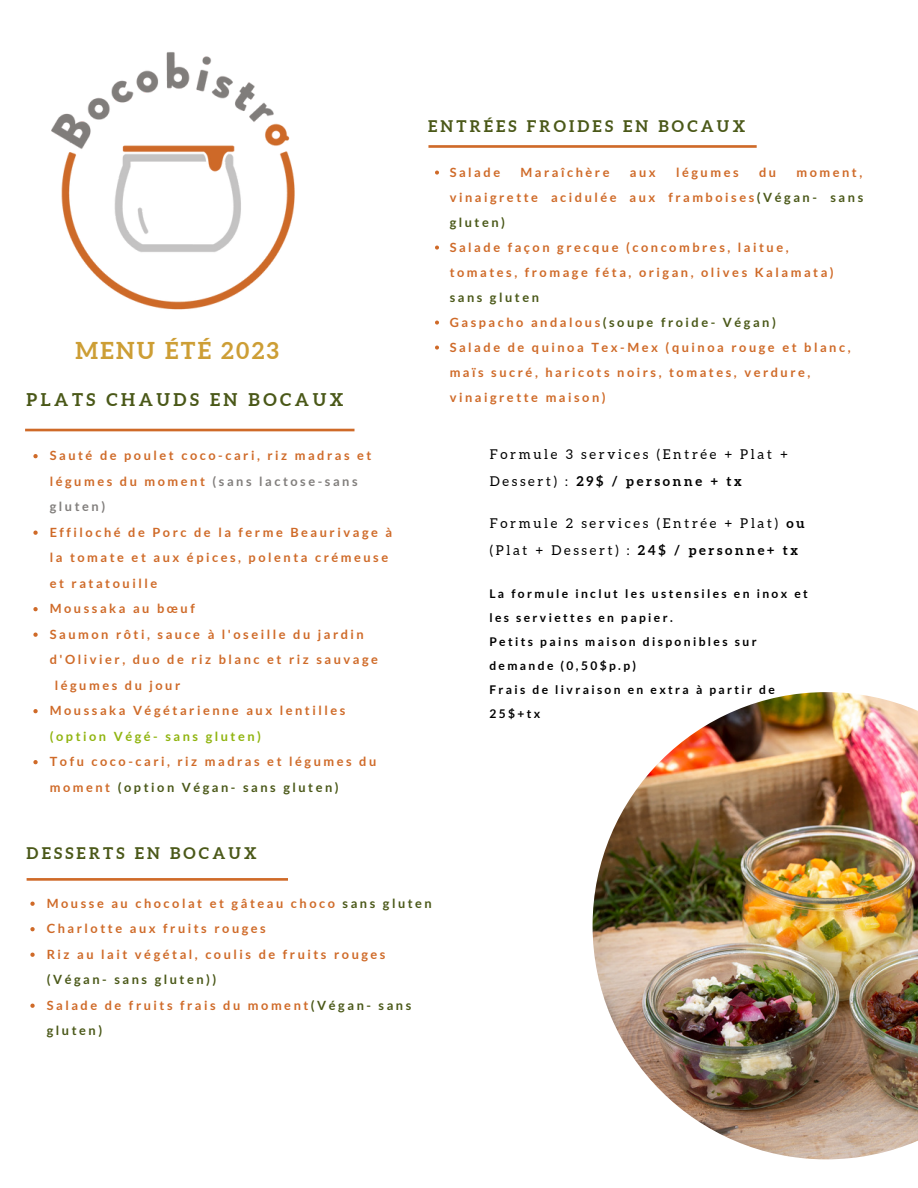
<style>
.page{position:relative;width:918px;height:1188px;background:#fff}
.page>*{position:absolute;margin:0;border:0;box-sizing:border-box;transform-origin:0 0}
.t1{font:700 23.25px "Aleo";letter-spacing:.1em;color:#cd9e35}
.t2{font:700 17.55px "Aleo";letter-spacing:.2em;color:#4a5818}
.t3{font:700 16.05px "Aleo";letter-spacing:.2em;color:#4a5818}
.t4{font:13.5px/27px "Aleo";letter-spacing:.2em;color:#000}
.t5{font:700 12.75px/25.5px "Lato";letter-spacing:.2em;color:#cf6a28}
.t6{font:700 12.75px "Lato";letter-spacing:.2em;color:#4a5818}
.t7{font:700 12px/24px "Lato";letter-spacing:.2em;color:#000}
.s1{color:#817e7c}
.s2{color:#90b40f}
.s3{color:#4a5818}
.s4{color:#cf6a28}
.s5{font-weight:700}
</style>
<div class="page">
<svg style="left:27px;top:878px;width:261px;height:3px"></svg>
<svg style="left:428px;top:145px;width:329px;height:3px"></svg>
<svg style="left:25px;top:429px;width:329px;height:2px"></svg>
<img style="left:593px;top:692px;width:325px;height:467px">
<img style="left:51px;top:52px;width:244px;height:258px">
<svg style="left:435px;top:171px;width:4px;height:4px"></svg>
<svg style="left:435px;top:246px;width:4px;height:4px"></svg>
<svg style="left:435px;top:321px;width:4px;height:4px"></svg>
<svg style="left:435px;top:346px;width:4px;height:4px"></svg>
<svg style="left:30px;top:902px;width:5px;height:4px"></svg>
<svg style="left:30px;top:927px;width:5px;height:4px"></svg>
<svg style="left:30px;top:953px;width:5px;height:4px"></svg>
<svg style="left:30px;top:1004px;width:5px;height:4px"></svg>
<svg style="left:33px;top:454px;width:5px;height:4px"></svg>
<svg style="left:33px;top:531px;width:5px;height:4px"></svg>
<svg style="left:33px;top:607px;width:5px;height:4px"></svg>
<svg style="left:33px;top:633px;width:5px;height:4px"></svg>
<svg style="left:33px;top:709px;width:5px;height:4px"></svg>
<svg style="left:33px;top:760px;width:5px;height:4px"></svg>
<p class="t1" style="left:76px;top:337px;width:205px">MENU ÉTÉ 2023</p>
<p class="t2" style="left:27px;top:389px;width:318px">PLATS CHAUDS EN BOCAUX</p>
<p class="t5" style="left:50px;top:443px;width:323px">Sauté de poulet coco-cari, riz madras et légumes du moment <span class="s1">(sans lactose-sans gluten)</span></p>
<p class="t5" style="left:50px;top:519px;width:344px">Effiloché de Porc de la ferme Beaurivage à la tomate et aux épices, polenta crémeuse et ratatouille</p>
<p class="t5" style="left:50px;top:596px;width:147px">Moussaka au bœuf</p>
<p class="t5" style="left:50px;top:621px;width:316px">Saumon rôti, sauce à l'oseille du jardin</p>
<p class="t5" style="left:50px;top:647px;width:330px">d'Olivier, duo de riz blanc et riz sauvage</p>
<p class="t5" style="left:55px;top:672px;width:127px">légumes du jour</p>
<p class="t5" style="left:50px;top:698px;width:297px">Moussaka Végétarienne aux lentilles <span class="s2">(option Végé- sans gluten)</span></p>
<p class="t5" style="left:50px;top:749px;width:328px">Tofu coco-cari, riz madras et légumes du moment <span class="s3">(option Végan- sans gluten)</span></p>
<p class="t3" style="left:27px;top:844px;width:232px">DESSERTS EN BOCAUX</p>
<p class="t3" style="left:428px;top:117px;width:319px">ENTRÉES FROIDES EN BOCAUX</p>
<p class="t5" style="left:450px;top:159px;width:52px">Salade</p>
<p class="t5" style="left:521px;top:159px;width:90px">Maraîchère</p>
<p class="t5" style="left:630px;top:159px;width:27px">aux</p>
<p class="t5" style="left:676px;top:159px;width:64px">légumes</p>
<p class="t5" style="left:759px;top:159px;width:19px">du</p>
<p class="t5" style="left:450px;top:159px;width:415px;line-height:25px;text-align:justify;text-indent:347px">moment, vinaigrette acidulée aux framboises<span class="s3">(Végan- sans gluten)</span></p>
<p class="t5" style="left:450px;top:234px;width:386px;line-height:25px">Salade façon grecque (concombres, laitue, tomates, fromage féta, origan, olives Kalamata) <span class="s3">sans gluten</span></p>
<p class="t6" style="left:450px;top:314px;width:328px"><span class="s4">Gaspacho andalous</span>(soupe froide- Végan)</p>
<p class="t5" style="left:450px;top:334px;width:402px;line-height:25px">Salade de quinoa Tex-Mex (quinoa rouge et blanc, maïs sucré, haricots noirs, tomates, verdure, vinaigrette maison)</p>
<p class="t4" style="left:490px;top:440px;width:299px">Formule 3 services (Entrée + Plat +<br>Dessert) : <span class="s5">29$ / personne + tx</span></p>
<p class="t4" style="left:490px;top:510px;width:317px">Formule 2 services (Entrée + Plat) <span class="s5">ou </span>(Plat + Dessert) : <span class="s5">24$ / personne+ tx</span></p>
<p class="t7" style="left:489px;top:582px;width:320px">La formule inclut les ustensiles en inox et les serviettes en papier.</p>
<p class="t7" style="left:489px;top:630px;width:269px">Petits pains maison disponibles sur demande (0,50$p.p)</p>
<p class="t7" style="left:489px;top:678px;width:287px">Frais de livraison en extra à partir de<br>25$+tx</p>
<p class="t5" style="left:47px;top:890px;width:387px">Mousse au chocolat et gâteau choco <span class="s3">sans gluten</span></p>
<p class="t5" style="left:47px;top:916px;width:221px">Charlotte aux fruits rouges</p>
<p class="t5" style="left:47px;top:941px;width:340px">Riz au lait végétal, coulis de fruits rouges <span class="s3">(Végan- sans gluten))</span></p>
<p class="t5" style="left:47px;top:992px;width:366px">Salade de fruits frais du moment<span class="s3">(Végan- sans gluten)</span></p>
</div>
